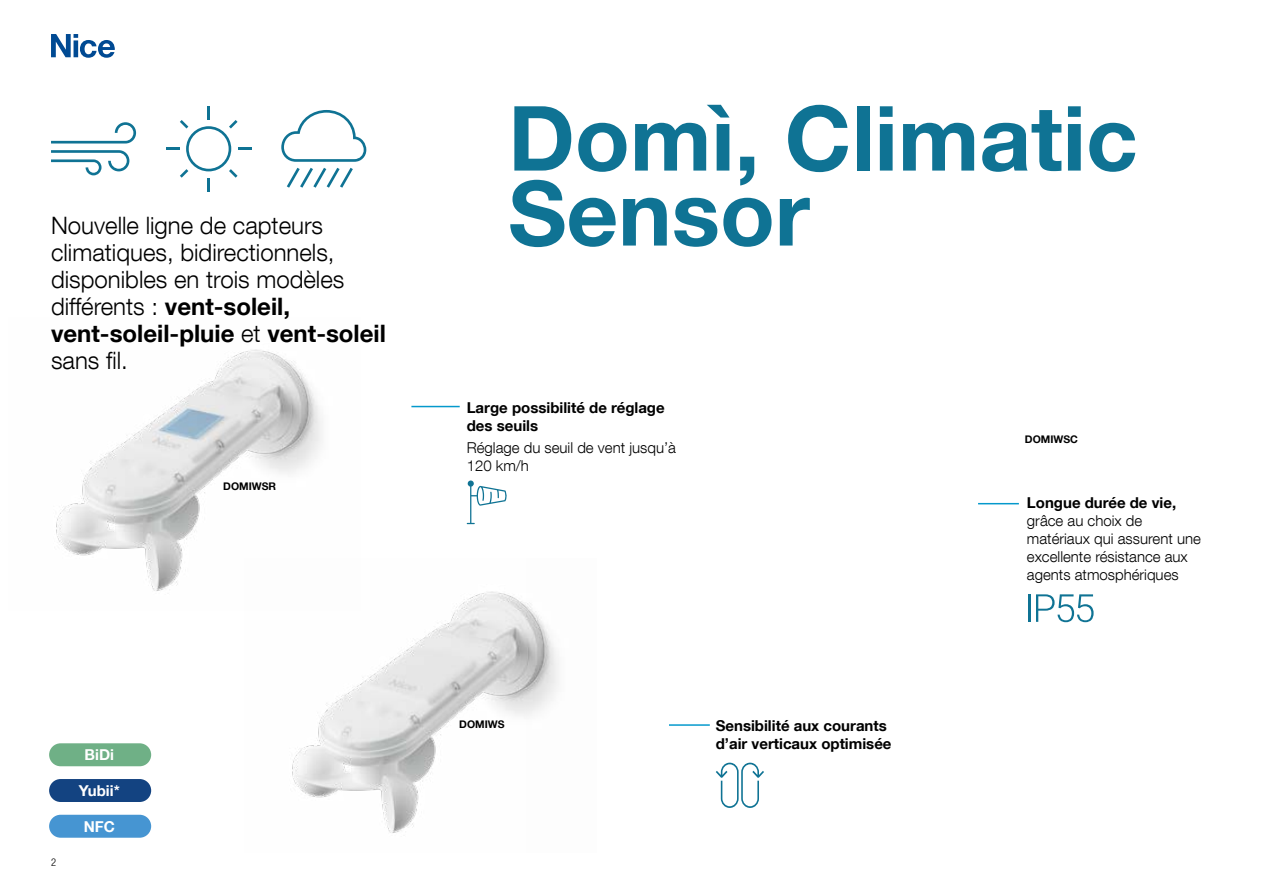
<style>
.page{position:relative;width:1263px;height:893px;background:#fff}
.page>*{position:absolute;margin:0;border:0;box-sizing:border-box;transform-origin:0 0}
.t1{font:700 90px/75px "Helvetica Neue LT Com";color:#0f7394}
.t2{font:300 24px/27px "Helvetica Neue LT Com";color:#000}
.t3{font:300 15px/18px "Helvetica Neue LT Com";color:#000}
.t4{font:700 15px/18px "Helvetica Neue LT Com";color:#000}
.t5{font:700 15px "Helvetica Neue LT Com";color:#fff}
.t6{font:700 10.5px "Helvetica Neue LT Com";color:#000}
.t7{font:300 condensed 10.5px "Helvetica Neue LT Pro";color:#000}
.s1{font-weight:700}
</style>
<div class="page">
<img style="left:56px;top:349px;width:267px;height:242px">
<svg style="left:51px;top:34px;width:64px;height:24px"></svg>
<svg style="left:281px;top:110px;width:85px;height:52px"></svg>
<svg style="left:287px;top:168px;width:66px;height:20px"></svg>
<hr style="left:207px;top:106px;width:3px;height:14px;background:#0f7394">
<svg style="left:166px;top:120px;width:85px;height:71px"></svg>
<svg style="left:51px;top:122px;width:85px;height:22px"></svg>
<svg style="left:51px;top:150px;width:78px;height:25px"></svg>
<div style="left:49px;top:779px;width:102px;height:23px;background:#134381;border-radius:11px"></div>
<div style="left:49px;top:743px;width:102px;height:23px;background:#6fb086;border-radius:11px"></div>
<div style="left:49px;top:815px;width:102px;height:23px;background:#4695d2;border-radius:11px"></div>
<img style="left:245px;top:559px;width:314px;height:274px">
<hr style="left:978px;top:503px;width:41px;height:1px;background:#0599cc">
<hr style="left:1028px;top:594px;width:2px;height:28px;background:#0f7394">
<svg style="left:1036px;top:594px;width:57px;height:28px"></svg>
<hr style="left:411px;top:406px;width:49px;height:1px;background:#0599cc">
<svg style="left:467px;top:480px;width:40px;height:44px"></svg>
<hr style="left:669px;top:724px;width:41px;height:2px;background:#0599cc">
<svg style="left:716px;top:763px;width:48px;height:45px"></svg>
<p class="t2" style="left:51px;top:211px;width:336px">Nouvelle ligne de capteurs climatiques, bidirectionnels, disponibles en trois modèles différents : <span class="s1">vent-soleil, vent-soleil-pluie</span> et <span class="s1">vent-soleil </span>sans fil.</p>
<p class="t7" style="left:51px;top:857px;width:7px">2</p>
<p class="t5" style="left:85px;top:745px;width:31px">BiDi</p>
<p class="t5" style="left:79px;top:781px;width:42px">Yubii*</p>
<p class="t5" style="left:84px;top:817px;width:33px">NFC</p>
<p class="t6" style="left:223px;top:479px;width:54px">DOMIWSR</p>
<h1 class="t1" style="left:508px;top:98px;width:631px">Domì, Climatic<br>Sensor</h1>
<p class="t4" style="left:467px;top:398px;width:199px">Large possibilité de réglage des seuils</p>
<p class="t3" style="left:467px;top:438px;width:211px">Réglage du seuil de vent jusqu’à<br>120 km/h</p>
<p class="t6" style="left:459px;top:717px;width:47px">DOMIWS</p>
<p class="t4" style="left:716px;top:716px;width:177px">Sensibilité aux courants d’air verticaux optimisée</p>
<p class="t6" style="left:1025px;top:432px;width:55px">DOMIWSC</p>
<p class="t4" style="left:1027px;top:494px;width:151px">Longue durée de vie,</p>
<p class="t3" style="left:1027px;top:512px;width:175px">grâce au choix de matériaux qui assurent une excellente résistance aux agents atmosphériques</p>
</div>
